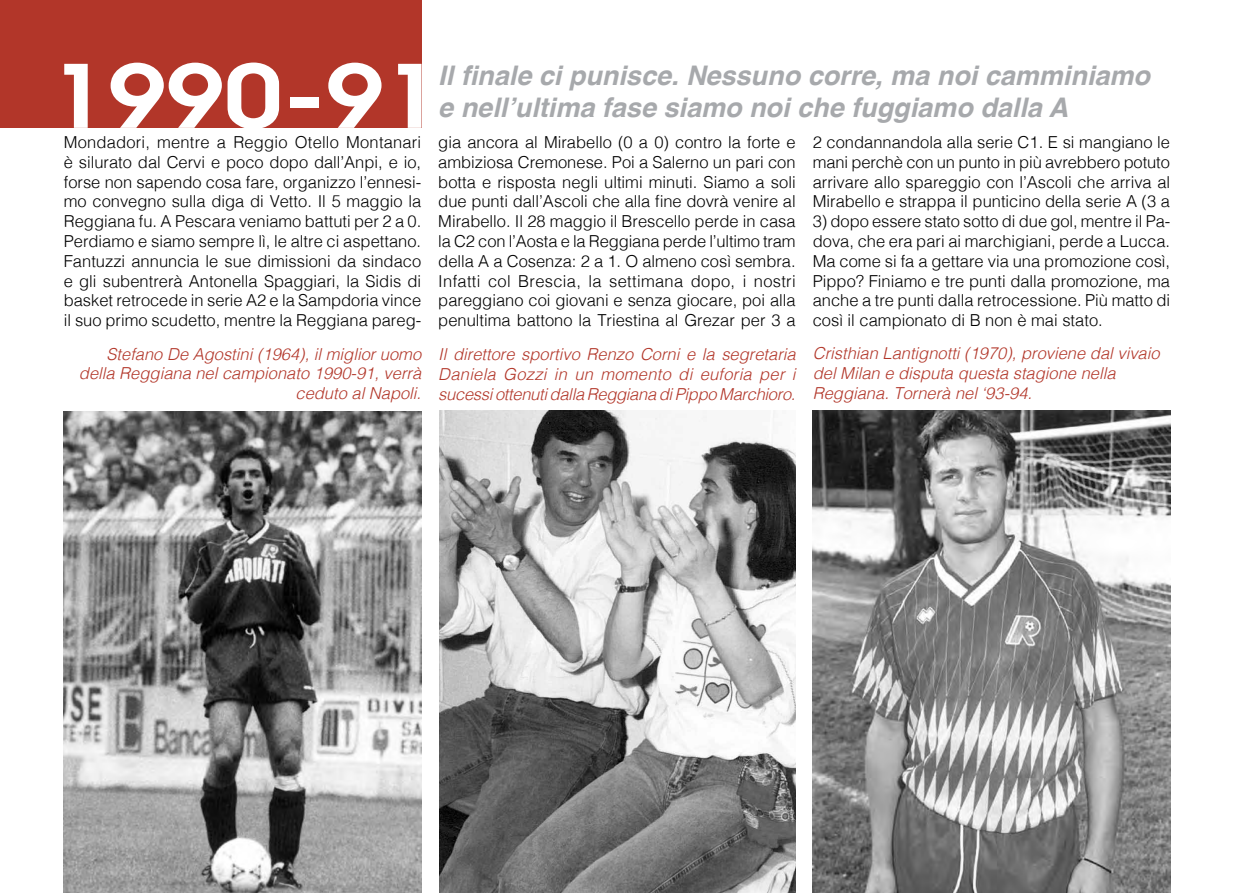
<style>
.page{position:relative;width:1234px;height:893px;background:#fff}
.page>*{position:absolute;margin:0;border:0;box-sizing:border-box;transform-origin:0 0}
.t1{font:600 86.55px "Avant Garde";color:#fff;scale:1.2 1}
.t2{font:italic 700 27px/32.4px "Helvetica";color:#a7a9ac}
.t3{font:300 16.5px/19.8px "Helvetica";color:#000;text-align:justify}
.t4{font:italic 300 16.5px/19.8px "Helvetica";color:#b23629;text-align:right}
</style>
<div class="page">
<div style="left:0;top:0;width:421px;height:128px;background:#b23629"></div>
<img style="left:64px;top:411px;width:357px;height:482px">
<img style="left:812px;top:410px;width:357px;height:483px">
<img style="left:439px;top:410px;width:356px;height:483px">
<h1 class="t1" style="left:50px;top:40px;width:328px">1990-91</h1>
<p class="t3" style="left:64px;top:131px;width:359px">Mondadori, mentre a Reggio Otello Montanari è silurato dal Cervi e poco dopo dall’Anpi, e io, forse non sapendo cosa fare, organizzo l’ennesi&shy;mo convegno sulla diga di Vetto. Il 5 maggio la Reggiana fu. A Pescara veniamo battuti per 2 a 0.<br>Perdiamo e siamo sempre lì, le altre ci aspettano.<br>Fantuzzi annuncia le sue dimissioni da sindaco e gli subentrerà Antonella Spaggiari, la Sidis di basket retrocede in serie A2 e la Sampdoria vince il suo primo scudetto, mentre la Reggiana pareg-</p>
<p class="t3" style="left:438px;top:131px;width:359px">gia ancora al Mirabello (0 a 0) contro la forte e ambiziosa Cremonese. Poi a Salerno un pari con botta e risposta negli ultimi minuti. Siamo a soli due punti dall’Ascoli che alla fine dovrà venire al Mirabello. Il 28 maggio il Brescello perde in casa la C2 con l’Aosta e la Reggiana perde l’ultimo tram della A a Cosenza: 2 a 1. O almeno così sembra.<br>Infatti col Brescia, la settimana dopo, i nostri pareggiano coi giovani e senza giocare, poi alla penultima battono la Triestina al Grezar per 3 a</p>
<p class="t3" style="left:812px;top:131px;width:359px">2 condannandola alla serie C1. E si mangiano le mani perchè con un punto in più avrebbero potuto arrivare allo spareggio con l’Ascoli che arriva al Mirabello e strappa il punticino della serie A (3 a</p>
<h2 class="t2" style="left:438px;top:60px;width:713px">Il finale ci punisce. Nessuno corre, ma noi camminiamo e nell’ultima fase siamo noi che fuggiamo dalla A</h2>
<p class="t3" style="left:812px;top:210px;width:359px">3) dopo essere stato sotto di due gol, mentre il Pa&shy;dova, che era pari ai marchigiani, perde a Lucca.<br>Ma come si fa a gettare via una promozione così, Pippo? Finiamo e tre punti dalla promozione, ma anche a tre punti dalla retrocessione. Più matto di così il campionato di B non è mai stato.</p>
<p class="t4" style="left:79px;top:343px;width:344px">Stefano De Agostini (1964), il miglior uomo della Reggiana nel campionato 1990-91, verrà ceduto al Napoli.</p>
<p class="t4" style="left:438px;top:344px;width:359px;text-align:justify">Il direttore sportivo Renzo Corni e la segretaria Daniela Gozzi in un momento di euforia per i sucessi ottenuti dalla Reggiana di Pippo Marchioro.</p>
<p class="t4" style="left:812px;top:342px;width:348px;text-align:left">Cristhian Lantignotti (1970), proviene dal vivaio del Milan e disputa questa stagione nella<br>Reggiana. Tornerà nel ‘93-94.</p>
</div>
